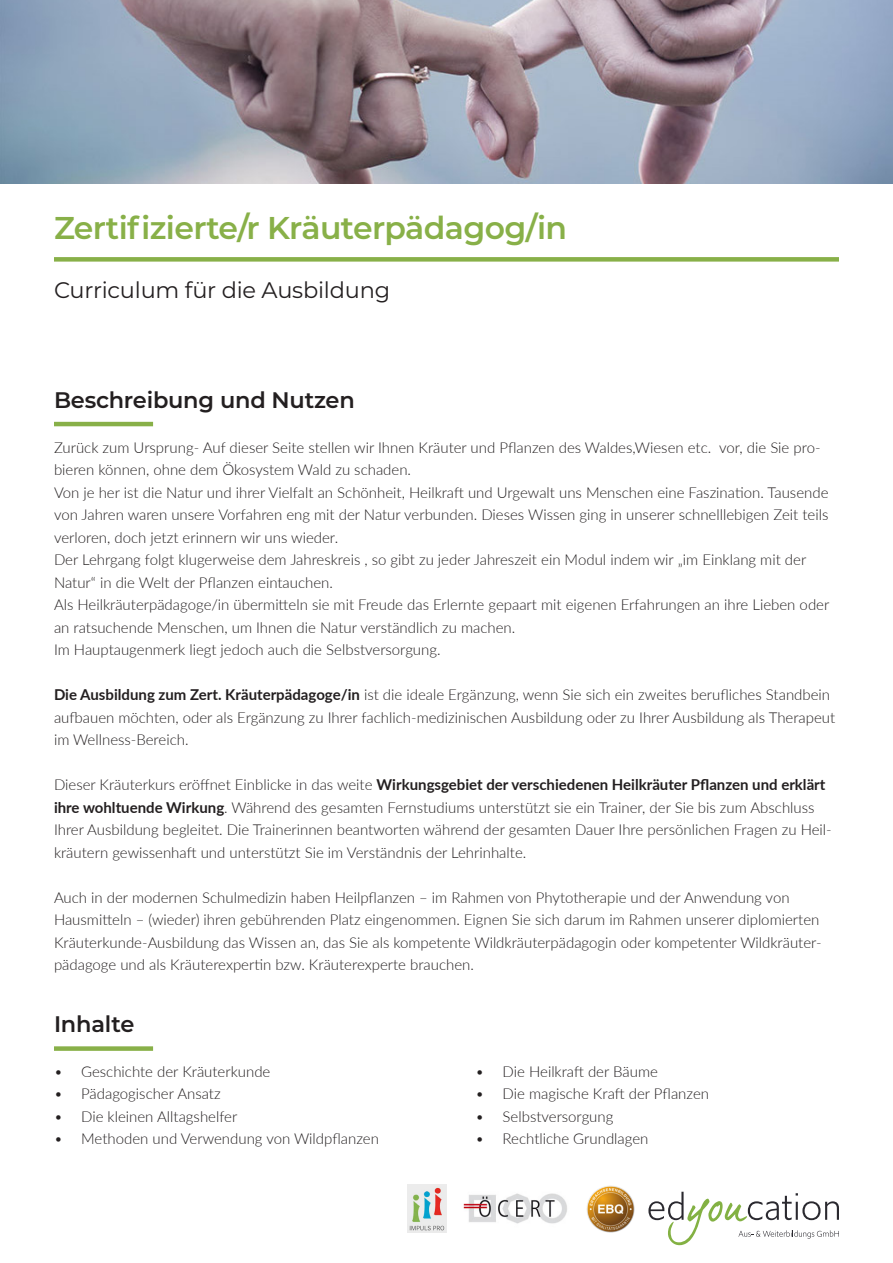
<style>
.page{position:relative;width:893px;height:1263px;background:#fff}
.page>*{position:absolute;margin:0;border:0;box-sizing:border-box;transform-origin:0 0}
.t1{font:600 31.5px "Montserrat";letter-spacing:-.02em;color:#88b048}
.t2{font:600 22.5px "Montserrat";letter-spacing:-.01em;color:#231f20}
.t3{font:22.5px "Montserrat";letter-spacing:-.01em;color:#231f20}
.t4{font:300 15px/22.5px "Lato";color:#231f20}
.s1{font-weight:700}
</style>
<div class="page">
<img style="left:0;top:0;width:893px;height:183px">
<div style="left:54px;top:257px;width:785px;height:5px;background:#88b048"></div>
<hr style="left:54px;top:422px;width:99px;height:4px;background:#88b048">
<svg style="left:648px;top:1192px;width:191px;height:53px"></svg>
<img style="left:587px;top:1185px;width:48px;height:48px">
<img style="left:463px;top:1193px;width:104px;height:31px">
<img style="left:408px;top:1184px;width:38px;height:49px">
<div style="left:54px;top:1046px;width:99px;height:5px;background:#88b048"></div>
<h1 class="t1" style="left:54px;top:205px;width:515px">Zertifizierte/r Kräuterpädagog/in</h1>
<h2 class="t3" style="left:54px;top:274px;width:338px">Curriculum für die Ausbildung</h2>
<h2 class="t2" style="left:54px;top:384px;width:302px">Beschreibung und Nutzen</h2>
<p class="t4" style="left:54px;top:436px;width:777px">Zurück zum Ursprung- Auf dieser Seite stellen wir Ihnen Kräuter und Pflanzen des Waldes,Wiesen etc. vor, die Sie pro&shy;bieren können, ohne dem Ökosystem Wald zu schaden.<br>Von je her ist die Natur und ihrer Vielfalt an Schönheit, Heilkraft und Urgewalt uns Menschen eine Faszination. Tausende von Jahren waren unsere Vorfahren eng mit der Natur verbunden. Dieses Wissen ging in unserer schnelllebigen Zeit teils verloren, doch jetzt erinnern wir uns wieder.<br>Der Lehrgang folgt klugerweise dem Jahreskreis , so gibt zu jeder Jahreszeit ein Modul indem wir „im Einklang mit der Natur“ in die Welt der Pflanzen eintauchen.<br>Als Heilkräuterpädagoge/in übermitteln sie mit Freude das Erlernte gepaart mit eigenen Erfahrungen an ihre Lieben oder an ratsuchende Menschen, um Ihnen die Natur verständlich zu machen.<br>Im Hauptaugenmerk liegt jedoch auch die Selbstversorgung.</p>
<p class="t4" style="left:54px;top:683px;width:783px"><span class="s1">Die Ausbildung zum Zert. Kräuterpädagoge/in</span> ist die ideale Ergänzung, wenn Sie sich ein zweites berufliches Standbein aufbauen möchten, oder als Ergänzung zu Ihrer fachlich-medizinischen Ausbildung oder zu Ihrer Ausbildung als Therapeut im Wellness-Bereich.</p>
<p class="t4" style="left:54px;top:773px;width:779px">Dieser Kräuterkurs eröffnet Einblicke in das weite <span class="s1">Wirkungsgebiet der verschiedenen Heilkräuter Pflanzen und erklärt ihre wohltuende Wirkung</span>. Während des gesamten Fernstudiums unterstützt sie ein Trainer, der Sie bis zum Abschluss Ihrer Ausbildung begleitet. Die Trainerinnen beantworten während der gesamten Dauer Ihre persönlichen Fragen zu Heil&shy;kräutern gewissenhaft und unterstützt Sie im Verständnis der Lehrinhalte.</p>
<p class="t4" style="left:54px;top:886px;width:769px">Auch in der modernen Schulmedizin haben Heilpflanzen – im Rahmen von Phytotherapie und der Anwendung von Hausmitteln – (wieder) ihren gebührenden Platz eingenommen. Eignen Sie sich darum im Rahmen unserer diplomierten Kräuterkunde-Ausbildung das Wissen an, das Sie als kompetente Wildkräuterpädagogin oder kompetenter Wildkräuter&shy;pädagoge und als Kräuterexpertin bzw. Kräuterexperte brauchen.</p>
<h2 class="t2" style="left:54px;top:1008px;width:82px">Inhalte</h2>
<p class="t4" style="left:54px;top:1059px;width:218px">• Geschichte der Kräuterkunde</p>
<p class="t4" style="left:54px;top:1082px;width:168px">• Pädagogischer Ansatz</p>
<p class="t4" style="left:54px;top:1104px;width:185px">• Die kleinen Alltagshelfer</p>
<p class="t4" style="left:54px;top:1127px;width:326px">• Methoden und Verwendung von Wildpflanzen</p>
<p class="t4" style="left:476px;top:1059px;width:184px">• Die Heilkraft der Bäume</p>
<p class="t4" style="left:476px;top:1082px;width:235px">• Die magische Kraft der Pflanzen</p>
<p class="t4" style="left:476px;top:1104px;width:139px">• Selbstversorgung</p>
<p class="t4" style="left:476px;top:1127px;width:174px">• Rechtliche Grundlagen</p>
</div>
